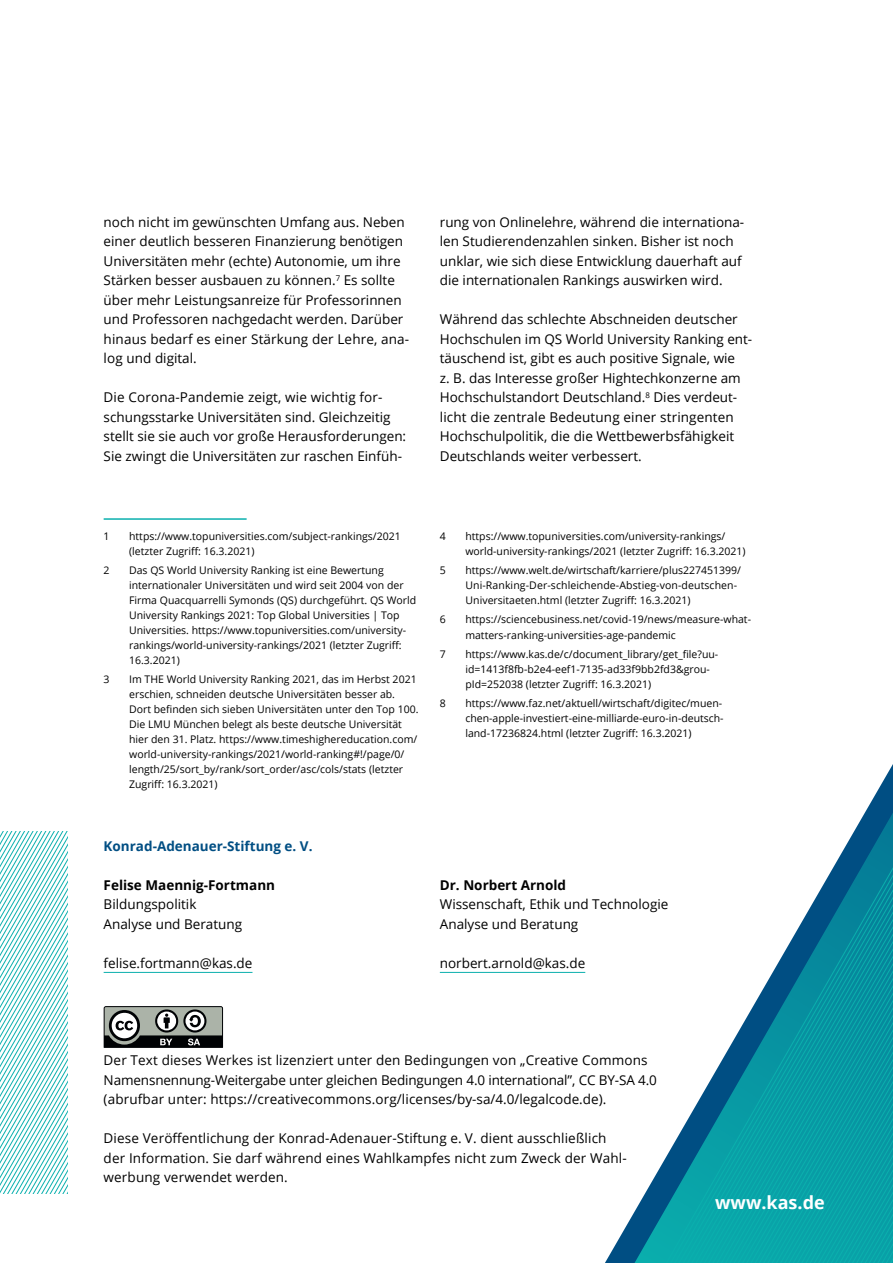
<style>
.page{position:relative;width:893px;height:1263px;background:#fff}
.page>*{position:absolute;margin:0;border:0;box-sizing:border-box;transform-origin:0 0}
.t1{font:700 18px "Open Sans";color:#fff}
.t2{font:13.5px/19.5px "Open Sans";color:#000}
.t3{font:700 13.5px "Open Sans";color:#000}
.t4{font:700 13.5px "Open Sans";color:#004e83}
.t5{font:10.5px/15px "Open Sans";color:#000}
</style>
<div class="page">
<svg style="left:0;top:831px;width:68px;height:363px"></svg>
<svg style="left:104px;top:1006px;width:119px;height:42px"></svg>
<svg style="left:878px;top:764px;width:15px;height:26px"></svg>
<svg style="left:627px;top:790px;width:266px;height:473px"></svg>
<hr style="left:104px;top:972px;width:148px;height:1px;background:#0bb0ae">
<hr style="left:440px;top:972px;width:145px;height:1px;background:#0bb0ae">
<hr style="left:104px;top:518px;width:143px;height:2px;background:#0bb0ae">
<p class="t2" style="left:104px;top:212px;width:307px">noch nicht im gewünschten Umfang aus. Neben einer deutlich besseren Finanzierung benötigen Universitäten mehr (echte) Autonomie, um ihre Stärken besser ausbauen zu können.<sup>7</sup> Es sollte über mehr Leistungsanreize für Professorinnen und Professoren nachgedacht werden. Darüber hinaus bedarf es einer Stärkung der Lehre, ana&shy;log und digital.</p>
<p class="t2" style="left:104px;top:387px;width:304px">Die Corona-Pandemie zeigt, wie wichtig for&shy;schungsstarke Universitäten sind. Gleichzeitig stellt sie sie auch vor große Herausforderungen:<br>Sie zwingt die Universitäten zur raschen Einfüh-</p>
<p class="t2" style="left:440px;top:212px;width:306px">rung von Onlinelehre, während die internationa&shy;len Studierendenzahlen sinken. Bisher ist noch unklar, wie sich diese Entwicklung dauerhaft auf die internationalen Rankings auswirken wird.</p>
<p class="t2" style="left:440px;top:309px;width:314px">Während das schlechte Abschneiden deutscher Hochschulen im QS World University Ranking ent&shy;täuschend ist, gibt es auch positive Signale, wie<br>z. B. das Interesse großer Hightechkonzerne am Hochschulstandort Deutschland.<sup>8</sup> Dies verdeut&shy;licht die zentrale Bedeutung einer stringenten Hochschulpolitik, die die Wettbewerbsfähigkeit Deutschlands weiter verbessert.</p>
<p class="t5" style="left:104px;top:528px;width:8px">1</p>
<p class="t5" style="left:129px;top:528px;width:273px">https://www.topuniversities.com/subject-rankings/2021 (letzter Zugriff: 16.3.2021)</p>
<p class="t5" style="left:104px;top:562px;width:8px">2</p>
<p class="t5" style="left:129px;top:562px;width:289px">Das QS World University Ranking ist eine Bewertung internationaler Universitäten und wird seit 2004 von der Firma Quacquarrelli Symonds (QS) durchgeführt. QS World University Rankings 2021: Top Global Universities | Top Universities. https://www.topuniversities.com/university&shy;rankings/world-university-rankings/2021 (letzter Zugriff:<br>16.3.2021)</p>
<p class="t5" style="left:104px;top:672px;width:8px">3</p>
<p class="t5" style="left:129px;top:672px;width:291px">Im THE World University Ranking 2021, das im Herbst 2021 erschien, schneiden deutsche Universitäten besser ab.<br>Dort befinden sich sieben Universitäten unter den Top 100.<br>Die LMU München belegt als beste deutsche Universität hier den 31. Platz. https://www.timeshighereducation.com/ world-university-rankings/2021/world-ranking#!/page/0/ length/25/sort_by/rank/sort_order/asc/cols/stats (letzter Zugriff: 16.3.2021)</p>
<p class="t4" style="left:104px;top:836px;width:210px">Konrad-Adenauer-Stiftung e. V.</p>
<p class="t3" style="left:104px;top:875px;width:173px">Felise Maennig-Fortmann</p>
<p class="t2" style="left:104px;top:894px;width:140px">Bildungspolitik<br>Analyse und Beratung</p>
<p class="t2" style="left:104px;top:953px;width:150px">felise.fortmann@kas.de</p>
<p class="t5" style="left:440px;top:528px;width:8px">4</p>
<p class="t5" style="left:465px;top:528px;width:282px">https://www.topuniversities.com/university-rankings/ world-university-rankings/2021 (letzter Zugriff: 16.3.2021)</p>
<p class="t5" style="left:440px;top:563px;width:8px">5</p>
<p class="t5" style="left:465px;top:563px;width:277px">https://www.welt.de/wirtschaft/karriere/plus227451399/<br>Uni-Ranking-Der-schleichende-Abstieg-von-deutschen-<br>Universitaeten.html (letzter Zugriff: 16.3.2021)</p>
<p class="t5" style="left:440px;top:612px;width:8px">6</p>
<p class="t5" style="left:465px;top:612px;width:287px">https://sciencebusiness.net/covid-19/news/measure-what&shy;matters-ranking-universities-age-pandemic</p>
<p class="t5" style="left:440px;top:646px;width:8px">7</p>
<p class="t5" style="left:465px;top:646px;width:254px">https://www.kas.de/c/document_library/get_file?uu&shy;id=1413f8fb-b2e4-eef1-7135-ad33f9bb2fd3&amp;grou&shy;pId=252038 (letzter Zugriff: 16.3.2021)</p>
<p class="t5" style="left:440px;top:695px;width:8px">8</p>
<p class="t5" style="left:465px;top:695px;width:260px">https://www.faz.net/aktuell/wirtschaft/digitec/muen&shy;chen-apple-investiert-eine-milliarde-euro-in-deutsch&shy;land-17236824.html (letzter Zugriff: 16.3.2021)</p>
<p class="t3" style="left:440px;top:875px;width:128px">Dr. Norbert Arnold</p>
<p class="t2" style="left:440px;top:894px;width:230px">Wissenschaft, Ethik und Technologie<br>Analyse und Beratung</p>
<p class="t2" style="left:440px;top:953px;width:147px">norbert.arnold@kas.de</p>
<p class="t2" style="left:104px;top:1050px;width:555px">Der Text dieses Werkes ist lizenziert unter den Bedingungen von „Creative Commons<br>Namensnennung-Weitergabe unter gleichen Bedingungen 4.0 international”, CC BY-SA 4.0 (abrufbar unter: https://creativecommons.org/licenses/by-sa/4.0/legalcode.de).</p>
<p class="t2" style="left:104px;top:1128px;width:525px">Diese Veröffentlichung der Konrad-Adenauer-Stiftung e. V. dient ausschließlich der Information. Sie darf während eines Wahlkampfes nicht zum Zweck der Wahl&shy;werbung verwendet werden.</p>
<h1 class="t1" style="left:715px;top:1190px;width:111px">www.kas.de</h1>
</div>
